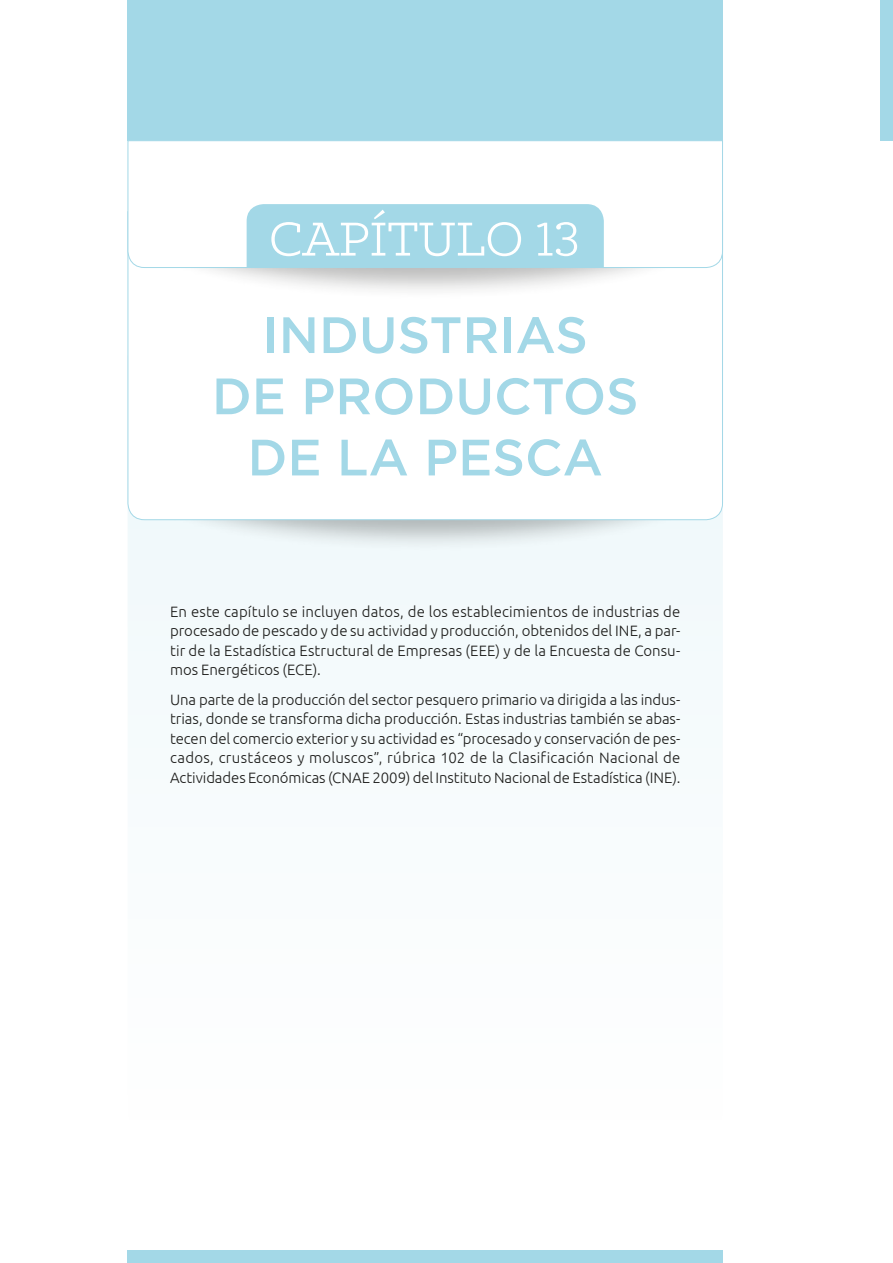
<style>
.page{position:relative;width:893px;height:1263px;background:#fff}
.page>*{position:absolute;margin:0;border:0;box-sizing:border-box;transform-origin:0 0}
.t1{font:54px "Klinic Slab";color:#fff}
.t2{font:500 51px/61.2px "Gotham";color:#a3d8e7;text-align:center}
.TEXTO_GENERAL{font:300 15px/19.5px "Ubuntu";color:#1d1d1b;text-align:justify}
</style>
<div class="page">
<div style="left:880px;top:0;width:13px;height:140px;background:#a3d8e7"></div>
<div style="left:128px;top:520px;width:595px;height:180px;background:#f3fafb"></div>
<div style="left:131px;top:399px;width:589px;height:153px;background:#1d1d1b;opacity:.3"></div>
<svg style="left:127px;top:268px;width:596px;height:252px"></svg>
<div style="left:131px;top:147px;width:589px;height:152px;background:#1d1d1b;opacity:.3"></div>
<div style="left:128px;top:0;width:595px;height:140px;background:#a3d8e7"></div>
<svg style="left:127px;top:140px;width:596px;height:128px"></svg>
<div style="left:247px;top:204px;width:357px;height:64px;background:#a3d8e7"></div>
<div style="left:128px;top:1250px;width:595px;height:13px;background:#a3d8e7"></div>
<h1 class="t1" style="left:269px;top:205px;width:312px">CAPÍTULO 13</h1>
<h2 class="t2" style="left:212px;top:303px;width:428px">INDUSTRIAS<br>DE PRODUCTOS<br>DE LA PESCA</h2>
<p class="TEXTO_GENERAL" style="left:170px;top:601px;width:512px">En este capítulo se incluyen datos, de los establecimientos de industrias de procesado de pescado y de su actividad y producción, obtenidos del INE, a par&shy;tir de la Estadística Estructural de Empresas (EEE) y de la Encuesta de Consu&shy;mos Energéticos (ECE).</p>
<p class="TEXTO_GENERAL" style="left:170px;top:689px;width:512px">Una parte de la producción del sector pesquero primario va dirigida a las indus&shy;trias, donde se transforma dicha producción. Estas industrias también se abas&shy;tecen del comercio exterior y su actividad es “procesado y conservación de pes&shy;cados, crustáceos y moluscos”, rúbrica 102 de la Clasificación Nacional de Actividades Económicas (CNAE 2009) del Instituto Nacional de Estadística (INE).</p>
</div>
